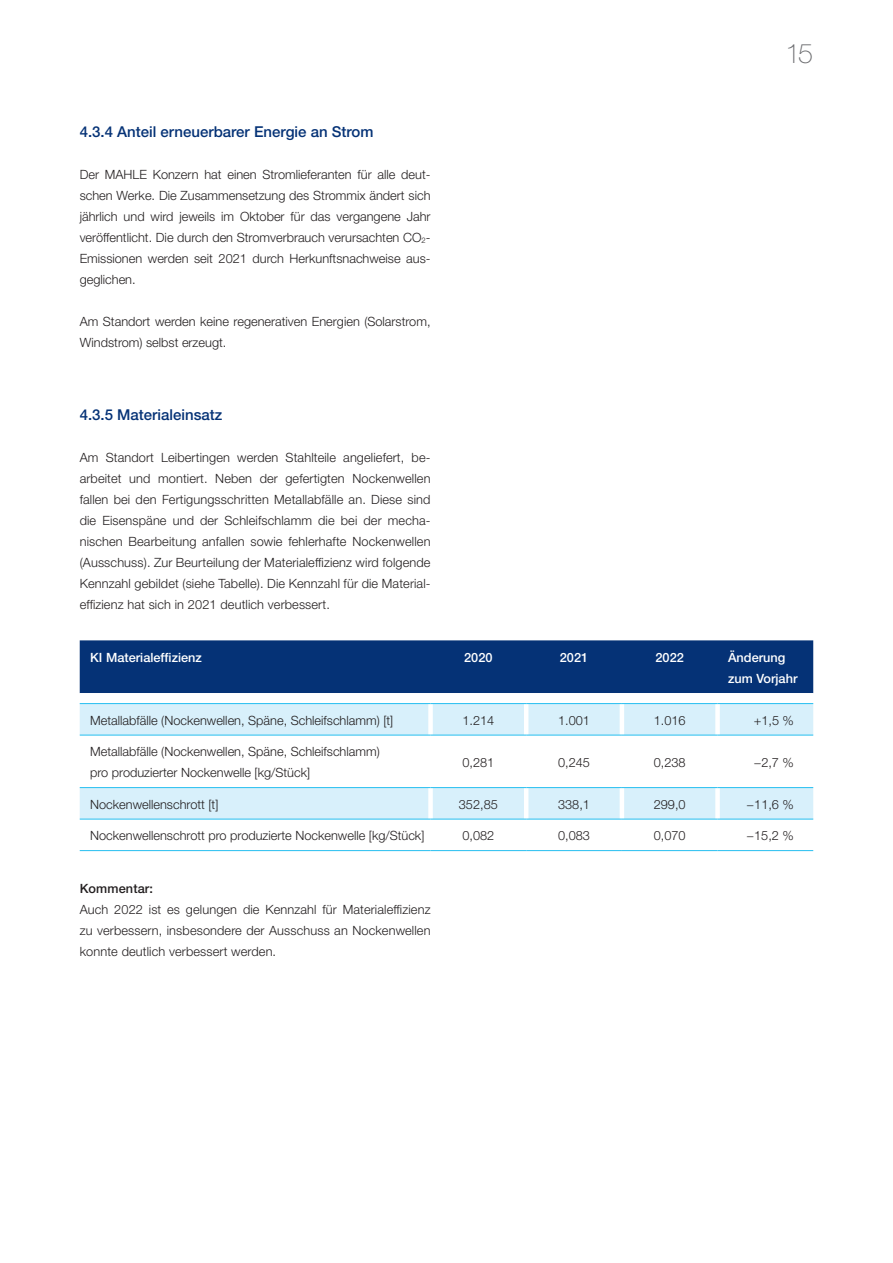
<style>
.page{position:relative;width:893px;height:1263px;background:#fff}
.page>*{position:absolute;margin:0;border:0;box-sizing:border-box;transform-origin:0 0}
.t1{font:100 27px "Helvetica Neue LT Pro";color:#6c6d70}
.t2{font:500 15px "Helvetica Neue LT Pro";color:#053276}
.t3{font:300 12.75px/21px "Helvetica Neue LT Pro";color:#231f20;text-align:justify}
.t4{font:500 12.75px/21px "Helvetica Neue LT Pro";color:#fff}
.t5{font:500 12.75px "Helvetica Neue LT Pro";letter-spacing:.01em;color:#231f20}
</style>
<div class="page">
<div style="left:80px;top:640px;width:733px;height:53px;background:#053276"></div>
<svg style="left:80px;top:704px;width:733px;height:115px;fill:#d8f0fb"></svg>
<div style="left:428px;top:704px;width:5px;height:31px;background:#fff"></div>
<hr style="left:524px;top:704px;width:4px;height:31px;background:#fff">
<hr style="left:620px;top:704px;width:4px;height:31px;background:#fff">
<div style="left:715px;top:704px;width:5px;height:31px;background:#fff"></div>
<div style="left:428px;top:735px;width:5px;height:52px;background:#fff"></div>
<hr style="left:524px;top:735px;width:4px;height:52px;background:#fff">
<hr style="left:620px;top:735px;width:4px;height:52px;background:#fff">
<div style="left:715px;top:735px;width:5px;height:52px;background:#fff"></div>
<div style="left:428px;top:788px;width:5px;height:31px;background:#fff"></div>
<hr style="left:524px;top:788px;width:4px;height:31px;background:#fff">
<hr style="left:620px;top:788px;width:4px;height:31px;background:#fff">
<div style="left:715px;top:788px;width:5px;height:31px;background:#fff"></div>
<hr style="left:80px;top:735px;width:351px;height:1px;background:#26bff0">
<hr style="left:431px;top:735px;width:95px;height:1px;background:#26bff0">
<hr style="left:526px;top:735px;width:96px;height:1px;background:#26bff0">
<hr style="left:622px;top:735px;width:96px;height:1px;background:#26bff0">
<hr style="left:718px;top:735px;width:95px;height:1px;background:#26bff0">
<hr style="left:80px;top:787px;width:351px;height:1px;background:#26bff0">
<hr style="left:80px;top:819px;width:351px;height:1px;background:#26bff0">
<hr style="left:80px;top:850px;width:351px;height:1px;background:#26bff0">
<hr style="left:431px;top:787px;width:95px;height:1px;background:#26bff0">
<hr style="left:526px;top:787px;width:96px;height:1px;background:#26bff0">
<hr style="left:622px;top:787px;width:96px;height:1px;background:#26bff0">
<hr style="left:431px;top:819px;width:95px;height:1px;background:#26bff0">
<hr style="left:526px;top:819px;width:96px;height:1px;background:#26bff0">
<hr style="left:622px;top:819px;width:96px;height:1px;background:#26bff0">
<hr style="left:431px;top:850px;width:95px;height:1px;background:#26bff0">
<hr style="left:526px;top:850px;width:96px;height:1px;background:#26bff0">
<hr style="left:622px;top:850px;width:96px;height:1px;background:#26bff0">
<hr style="left:718px;top:787px;width:95px;height:1px;background:#26bff0">
<hr style="left:718px;top:819px;width:95px;height:1px;background:#26bff0">
<hr style="left:718px;top:850px;width:95px;height:1px;background:#26bff0">
<hr style="left:80px;top:703px;width:351px;height:1px;background:#26bff0">
<hr style="left:431px;top:703px;width:95px;height:1px;background:#26bff0">
<hr style="left:526px;top:703px;width:96px;height:1px;background:#26bff0">
<hr style="left:622px;top:703px;width:96px;height:1px;background:#26bff0">
<hr style="left:718px;top:703px;width:95px;height:1px;background:#26bff0">
<p class="t2" style="left:80px;top:122px;width:295px">4.3.4 Anteil erneuerbarer Energie an Strom</p>
<p class="t3" style="left:80px;top:163px;width:352px">Der MAHLE Konzern hat einen Stromlieferanten für alle deut&shy;schen Werke. Die Zusammensetzung des Strommix ändert sich jährlich und wird jeweils im Oktober für das vergangene Jahr veröffentlicht. Die durch den Stromverbrauch verursachten CO<sub>2</sub>- Emissionen werden seit 2021 durch Herkunftsnachweise aus&shy;geglichen.</p>
<p class="t3" style="left:80px;top:310px;width:352px">Am Standort werden keine regenerativen Energien (Solarstrom,<br>Windstrom) selbst erzeugt.</p>
<p class="t2" style="left:80px;top:406px;width:144px">4.3.5 Materialeinsatz</p>
<p class="t3" style="left:80px;top:447px;width:352px">Am Standort Leibertingen werden Stahlteile angeliefert, be&shy;arbeitet und montiert. Neben der gefertigten Nockenwellen fallen bei den Fertigungsschritten Metallabfälle an. Diese sind die Eisenspäne und der Schleifschlamm die bei der mecha&shy;nischen Bearbeitung anfallen sowie fehlerhafte Nockenwellen (Ausschuss). Zur Beurteilung der Materialeffizienz wird folgende Kennzahl gebildet (siehe Tabelle). Die Kennzahl für die Material&shy;effizienz hat sich in 2021 deutlich verbessert.</p>
<h1 class="t1" style="left:786px;top:37px;width:29px">15</h1>
<p class="t4" style="left:90px;top:646px;width:113px">KI Materialeffizienz</p>
<p class="t4" style="left:464px;top:646px;width:30px">2020</p>
<p class="t4" style="left:560px;top:646px;width:30px">2021</p>
<p class="t4" style="left:655px;top:646px;width:30px">2022</p>
<p class="t4" style="left:728px;top:646px;width:71px">Änderung zum Vorjahr</p>
<p class="t3" style="left:90px;top:709px;width:305px">Metallabfälle (Nockenwellen, Späne, Schleifschlamm) [t]</p>
<p class="t3" style="left:462px;top:709px;width:33px">1.214</p>
<p class="t3" style="left:558px;top:709px;width:33px">1.001</p>
<p class="t3" style="left:654px;top:709px;width:33px">1.016</p>
<p class="t3" style="left:754px;top:709px;width:42px">+1,5 %</p>
<p class="t3" style="left:90px;top:741px;width:291px">Metallabfälle (Nockenwellen, Späne, Schleifschlamm) pro produzierter Nockenwelle [kg/Stück]</p>
<p class="t3" style="left:462px;top:751px;width:33px">0,281</p>
<p class="t3" style="left:558px;top:751px;width:33px">0,245</p>
<p class="t3" style="left:654px;top:751px;width:33px">0,238</p>
<p class="t3" style="left:754px;top:751px;width:42px">−2,7 %</p>
<p class="t3" style="left:90px;top:793px;width:130px">Nockenwellenschrott [t]</p>
<p class="t3" style="left:459px;top:793px;width:40px">352,85</p>
<p class="t3" style="left:558px;top:793px;width:33px">338,1</p>
<p class="t3" style="left:654px;top:793px;width:33px">299,0</p>
<p class="t3" style="left:747px;top:793px;width:49px">−11,6 %</p>
<p class="t3" style="left:90px;top:825px;width:336px">Nockenwellenschrott pro produzierte Nockenwelle [kg/Stück]</p>
<p class="t3" style="left:462px;top:825px;width:33px">0,082</p>
<p class="t3" style="left:558px;top:825px;width:33px">0,083</p>
<p class="t3" style="left:654px;top:825px;width:33px">0,070</p>
<p class="t3" style="left:747px;top:825px;width:49px">−15,2 %</p>
<p class="t5" style="left:80px;top:880px;width:75px">Kommentar:</p>
<p class="t3" style="left:80px;top:898px;width:352px">Auch 2022 ist es gelungen die Kennzahl für Materialeffizienz zu verbessern, insbesondere der Ausschuss an Nockenwellen konnte deutlich verbessert werden.</p>
</div>
